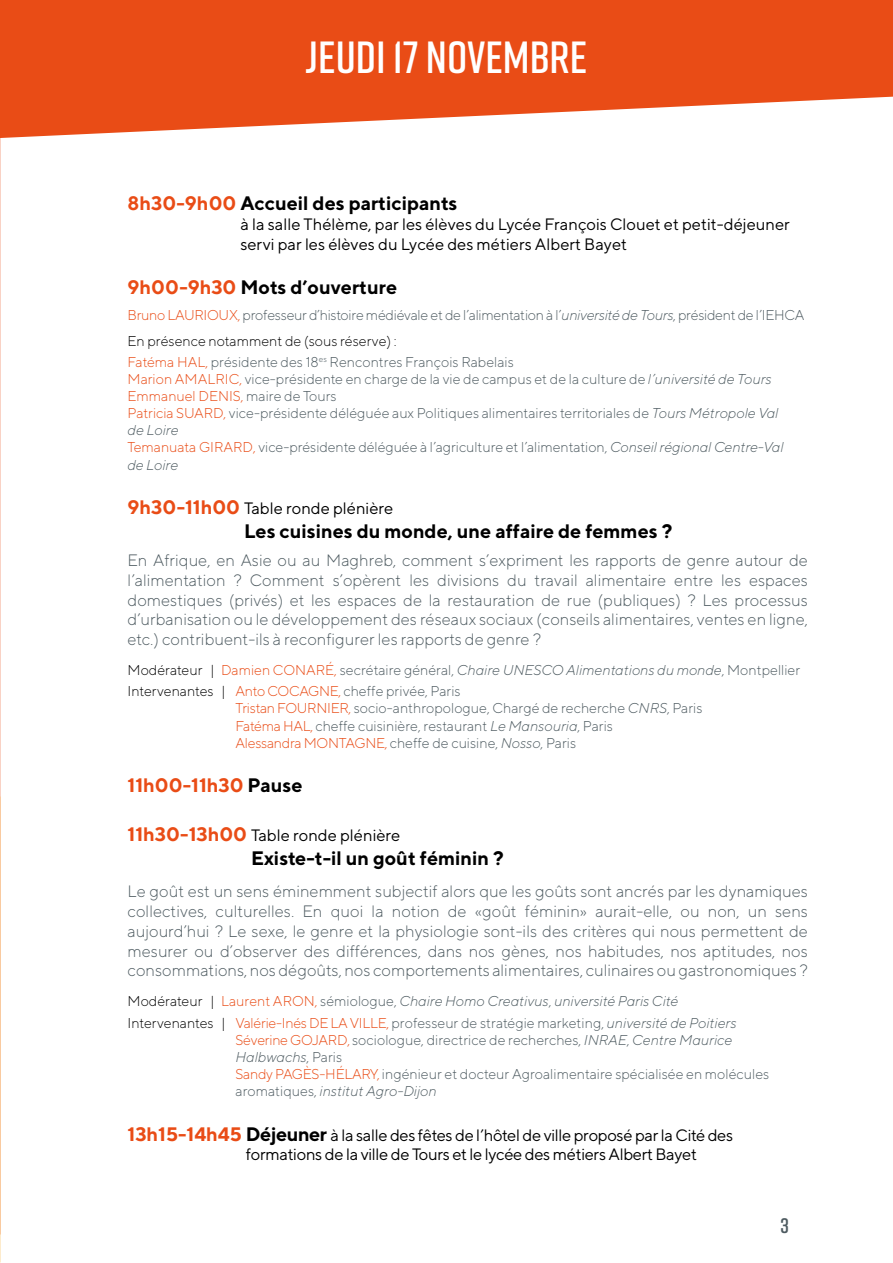
<style>
.page{position:relative;width:893px;height:1263px;background:#fff}
.page>*{position:absolute;margin:0;border:0;box-sizing:border-box;transform-origin:0 0}
.t1{font:600 45px "Rift";color:#fff}
.t2{font:600 21px "Rift";color:#4d5a60}
.t3{font:700 19.5px "TT Norms";color:#000}
.t4{font:700 19.5px "TT Norms";color:#e94c16}
.t5{font:300 16.5px/19.8px "TT Norms";color:#4d5a60;text-align:justify}
.t6{font:16.5px/19.8px "TT Norms";color:#000}
.t7{font:16.5px/19.8px "TT Norms";letter-spacing:-.02em;color:#000}
.t8{font:300 14.25px/17.1px "TT Norms";color:#4d5a60}
.t9{font:italic 300 14.25px/21.3px "TT Norms";color:#4d5a60}
.t10{font:300 14.25px/25.7px "TT Norms";letter-spacing:-.02em;color:#4d5a60}
.s1{color:#e94c16}
.s2{font-style:italic}
.s3{color:#000}
.s4{font-weight:700;font-size:19.5px;color:#e94c16}
.s5{font-style:normal;color:#000}
.s6{font-style:normal;color:#e94c16}
.s7{font-style:normal}
.s8{font-weight:700;font-size:19.5px}
</style>
<div class="page">
<svg style="left:0;top:0;width:893px;height:138px;background:#ec6638"></svg>
<h1 class="t1" style="left:306px;top:25px;width:283px">JEUDI 17 NOVEMBRE</h1>
<h3 class="t3" style="left:128px;top:191px;width:331px"><span class="s1">8h30-9h00</span> Accueil des participants</h3>
<p class="t6" style="left:240px;top:214px;width:551px">à la salle Thélème, par les élèves du Lycée François Clouet et petit-déjeuner servi par les élèves du Lycée des métiers Albert Bayet</p>
<h3 class="t3" style="left:128px;top:275px;width:271px"><span class="s1">9h00-9h30</span> Mots d’ouverture</h3>
<p class="t10" style="left:128px;top:302px;width:678px"><span class="s1">Bruno LAURIOUX,</span> professeur d’histoire médiévale et de l’alimentation à l’<span class="s2">université de Tours</span>, président de l’IEHCA<br><span class="s3">En présence notamment de (sous réserve) :</span></p>
<p class="t8" style="left:128px;top:353px;width:657px"><span class="s1">Fatéma HAL,</span> présidente des 18<sup>es</sup> Rencontres François Rabelais<br><span class="s1">Marion AMALRIC,</span> vice-présidente en charge de la vie de campus et de la culture de <span class="s2">l’université de Tours </span><span class="s1">Emmanuel DENIS,</span> maire de Tours<br><span class="s1">Patricia SUARD,</span> vice-présidente déléguée aux Politiques alimentaires territoriales de <span class="s2">Tours Métropole Val de Loire<br></span><span class="s1">Temanuata GIRARD,</span> vice-présidente déléguée à l’agriculture et l’alimentation, <span class="s2">Conseil régional Centre-Val de Loire</span></p>
<p class="t6" style="left:128px;top:498px;width:267px"><span class="s4">9h30-11h00</span> Table ronde plénière</p>
<h3 class="t3" style="left:244px;top:518px;width:430px">Les cuisines du monde, une affaire de femmes ?</h3>
<p class="t5" style="left:128px;top:550px;width:682px">En Afrique, en Asie ou au Maghreb, comment s’expriment les rapports de genre autour de l’alimentation ? Comment s’opèrent les divisions du travail alimentaire entre les espaces domestiques (privés) et les espaces de la restauration de rue (publiques) ? Les processus d’urbanisation ou le développement des réseaux sociaux (conseils alimentaires, ventes en ligne, etc.) contribuent-ils à reconfigurer les rapports de genre ?</p>
<p class="t8" style="left:128px;top:659px;width:674px;line-height:21.3px"><span class="s3">Modérateur |</span> <span class="s1">Damien CONARÉ,</span> secrétaire général, <span class="s2">Chaire UNESCO Alimentations du monde</span>, Montpellier<br><span class="s3">Intervenantes |</span> <span class="s1">Anto COCAGNE,</span> cheffe privée, Paris</p>
<p class="t8" style="left:236px;top:699px;width:468px"><span class="s1">Tristan FOURNIER,</span> socio-anthropologue, Chargé de recherche <span class="s2">CNRS</span>, Paris<br><span class="s1">Fatéma HAL,</span> cheffe cuisinière, restaurant <span class="s2">Le Mansouria</span>, Paris<br><span class="s1">Alessandra MONTAGNE,</span> cheffe de cuisine, <span class="s2">Nosso</span>, Paris</p>
<h3 class="t4" style="left:128px;top:773px;width:177px">11h00-11h30 <span class="s3">Pause</span></h3>
<p class="t6" style="left:128px;top:825px;width:274px"><span class="s4">11h30-13h00</span> Table ronde plénière</p>
<h3 class="t3" style="left:251px;top:845px;width:254px">Existe-t-il un goût féminin ?</h3>
<p class="t5" style="left:128px;top:881px;width:682px">Le goût est un sens éminemment subjectif alors que les goûts sont ancrés par les dynamiques collectives, culturelles. En quoi la notion de «goût féminin» aurait-elle, ou non, un sens aujourd’hui ? Le sexe, le genre et la physiologie sont-ils des critères qui nous permettent de mesurer ou d’observer des différences, dans nos gènes, nos habitudes, nos aptitudes, nos consommations, nos dégoûts, nos comportements alimentaires, culinaires ou gastronomiques ?</p>
<p class="t9" style="left:128px;top:990px;width:611px"><span class="s5">Modérateur |</span> <span class="s6">Laurent ARON,</span> <span class="s7">sémiologue,</span> Chaire Homo Creativus<span class="s7">,</span> université Paris Cité<br><span class="s5">Intervenantes |</span> <span class="s6">Valérie-Inés DE LA VILLE,</span> <span class="s7">professeur de stratégie marketing,</span> université de Poitiers</p>
<p class="t8" style="left:236px;top:1031px;width:535px"><span class="s1">Séverine GOJARD,</span> sociologue, directrice de recherches, <span class="s2">INRAE</span>, <span class="s2">Centre Maurice Halbwachs</span>, Paris<br><span class="s1">Sandy PAGÈS-HÉLARY,</span> ingénieur et docteur Agroalimentaire spécialisée en molécules aromatiques, <span class="s2">institut Agro-Dijon</span></p>
<p class="t7" style="left:246px;top:1124px;width:489px;text-indent:-118px"><span class="s4">13h15-14h45</span> <span class="s8">Déjeuner</span> à la salle des fêtes de l’hôtel de ville proposé par la Cité des formations de la ville de Tours et le lycée des métiers Albert Bayet</p>
<h2 class="t2" style="left:780px;top:1210px;width:10px">3</h2>
</div>
